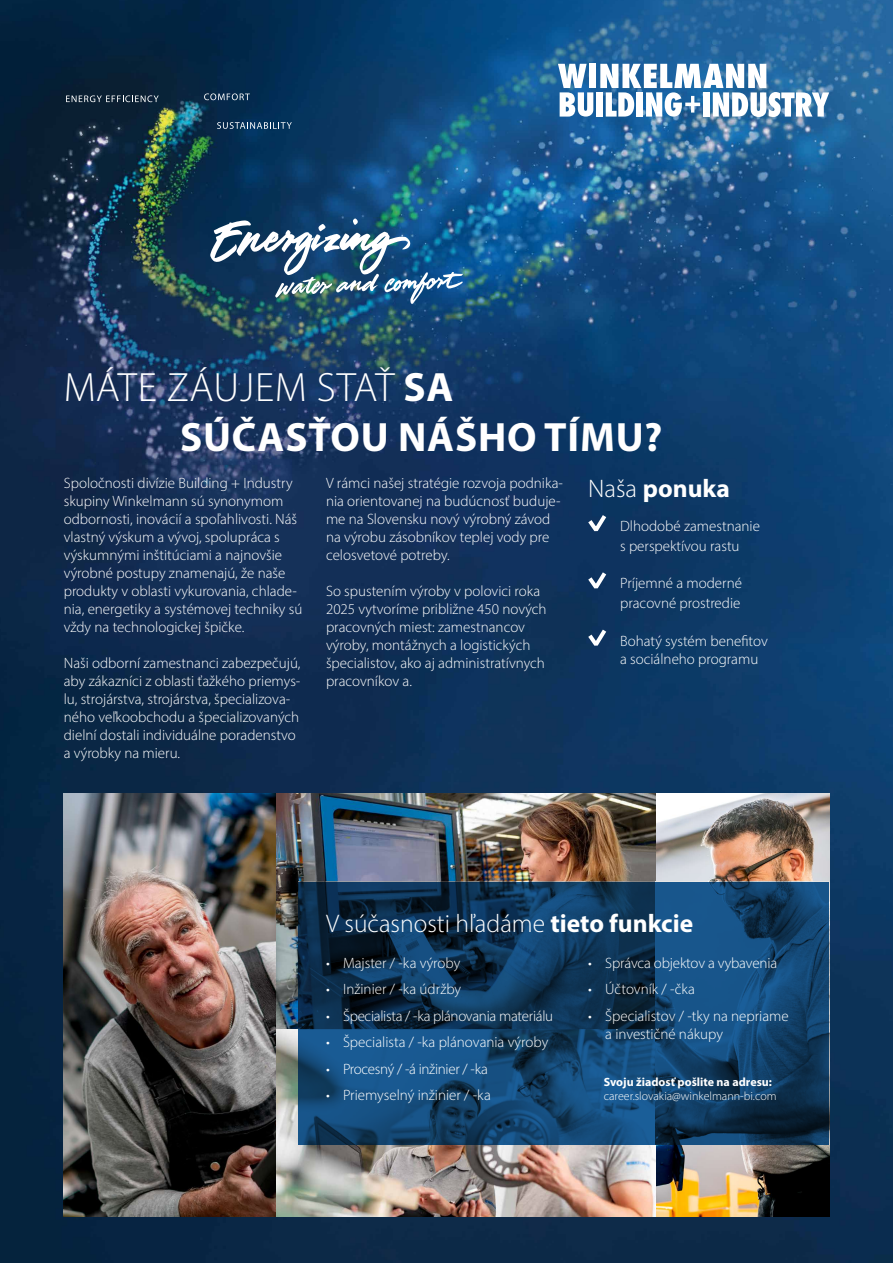
<style>
.page{position:relative;width:893px;height:1263px;background:#fff}
.page>*{position:absolute;margin:0;border:0;box-sizing:border-box;transform-origin:0 0}
.t1{font:700 41.1px/49.3px "Myriad Pro";letter-spacing:.02em;color:#fff}
.t2{font:300 25.5px "Myriad Pro";color:#fff}
.t3{font:700 25.5px "Myriad Pro";color:#fff}
.t4{font:300 15px/18px "Myriad Pro";color:#fff}
.t5{font:300 15px "Myriad Pro";letter-spacing:-.02em;color:#fff}
.t6{font:300 12px "Myriad Pro";color:#fff}
.t7{font:700 12px "Myriad Pro";color:#fff}
.s1{font-weight:300}
.s2{font-weight:700}
</style>
<div class="page">
<img style="left:0;top:0;width:893px;height:1263px">
<img style="left:64px;top:794px;width:765px;height:423px">
<div style="left:589px;top:64px;width:7px;height:24px;background:#fff"></div>
<svg style="left:558px;top:64px;width:35px;height:53px"></svg>
<div style="left:596px;top:92px;width:7px;height:25px;background:#fff"></div>
<svg style="left:600px;top:64px;width:229px;height:53px"></svg>
<svg style="left:584px;top:511px;width:26px;height:26px"></svg>
<svg style="left:584px;top:568px;width:26px;height:26px"></svg>
<svg style="left:584px;top:625px;width:26px;height:27px"></svg>
<svg style="left:298px;top:882px;width:531px;height:263px;background:#113e65"></svg>
<img style="left:210px;top:218px;width:254px;height:86px">
<svg style="left:217px;top:122px;width:75px;height:7px"></svg>
<svg style="left:204px;top:93px;width:46px;height:7px"></svg>
<svg style="left:66px;top:95px;width:93px;height:7px"></svg>
<h1 class="t1" style="left:180px;top:362px;width:484px;text-indent:-116px"><span class="s1">MÁTE ZÁUJEM STAŤ</span> SA<br>SÚČASŤOU NÁŠHO TÍMU?</h1>
<h2 class="t3" style="left:588px;top:472px;width:143px"><span class="s1">Naša</span> ponuka</h2>
<p class="t4" style="left:620px;top:516px;width:141px;line-height:19.5px">Dlhodobé zamestnanie s perspektívou rastu</p>
<p class="t4" style="left:620px;top:573px;width:123px;line-height:19.5px">Príjemné a moderné pracovné prostredie</p>
<p class="t4" style="left:620px;top:631px;width:149px">Bohatý systém benefitov a sociálneho programu</p>
<p class="t4" style="left:326px;top:474px;width:239px">V rámci našej stratégie rozvoja podnika&shy;nia orientovanej na budúcnosť buduje&shy;me na Slovensku nový výrobný závod na výrobu zásobníkov teplej vody pre celosvetové potreby.</p>
<p class="t4" style="left:326px;top:582px;width:222px">So spustením výroby v polovici roka<br>2025 vytvoríme približne 450 nových pracovných miest: zamestnancov výroby, montážnych a logistických špecialistov, ako aj administratívnych pracovníkov a.</p>
<p class="t4" style="left:64px;top:474px;width:240px">Spoločnosti divízie Building + Industry skupiny Winkelmann sú synonymom odbornosti, inovácií a spoľahlivosti. Náš vlastný výskum a vývoj, spolupráca s výskumnými inštitúciami a najnovšie výrobné postupy znamenajú, že naše produkty v oblasti vykurovania, chlade&shy;nia, energetiky a systémovej techniky sú vždy na technologickej špičke.</p>
<p class="t4" style="left:64px;top:654px;width:238px">Naši odborní zamestnanci zabezpečujú, aby zákazníci z oblasti ťažkého priemys&shy;lu, strojárstva, strojárstva, špecializova&shy;ného veľkoobchodu a špecializovaných dielní dostali individuálne poradenstvo a výrobky na mieru.</p>
<h2 class="t2" style="left:326px;top:908px;width:369px">V súčasnosti hľadáme <span class="s2">tieto funkcie</span></h2>
<p class="t4" style="left:326px;top:953px;width:136px">• Majster / -ka výroby</p>
<p class="t4" style="left:326px;top:980px;width:137px">• Inžinier / -ka údržby</p>
<p class="t5" style="left:326px;top:1007px;width:229px">• Špecialista / -ka plánovania materiálu</p>
<p class="t4" style="left:326px;top:1033px;width:224px">• Špecialista / -ka plánovania výroby</p>
<p class="t5" style="left:326px;top:1060px;width:163px">• Procesný / -á inžinier / -ka</p>
<p class="t4" style="left:326px;top:1086px;width:166px">• Priemyselný inžinier / -ka</p>
<p class="t4" style="left:588px;top:953px;width:190px">• Správca objektov a vybavenia</p>
<p class="t4" style="left:588px;top:980px;width:108px">• Účtovník / -čka</p>
<p class="t4" style="left:605px;top:1007px;width:185px;text-indent:-17px">• Špecialistov / -tky na nepriame a investičné nákupy</p>
<p class="t7" style="left:604px;top:1074px;width:170px">Svoju žiadosť pošlite na adresu:</p>
<p class="t6" style="left:604px;top:1089px;width:174px">career.slovakia@winkelmann-bi.com</p>
</div>
